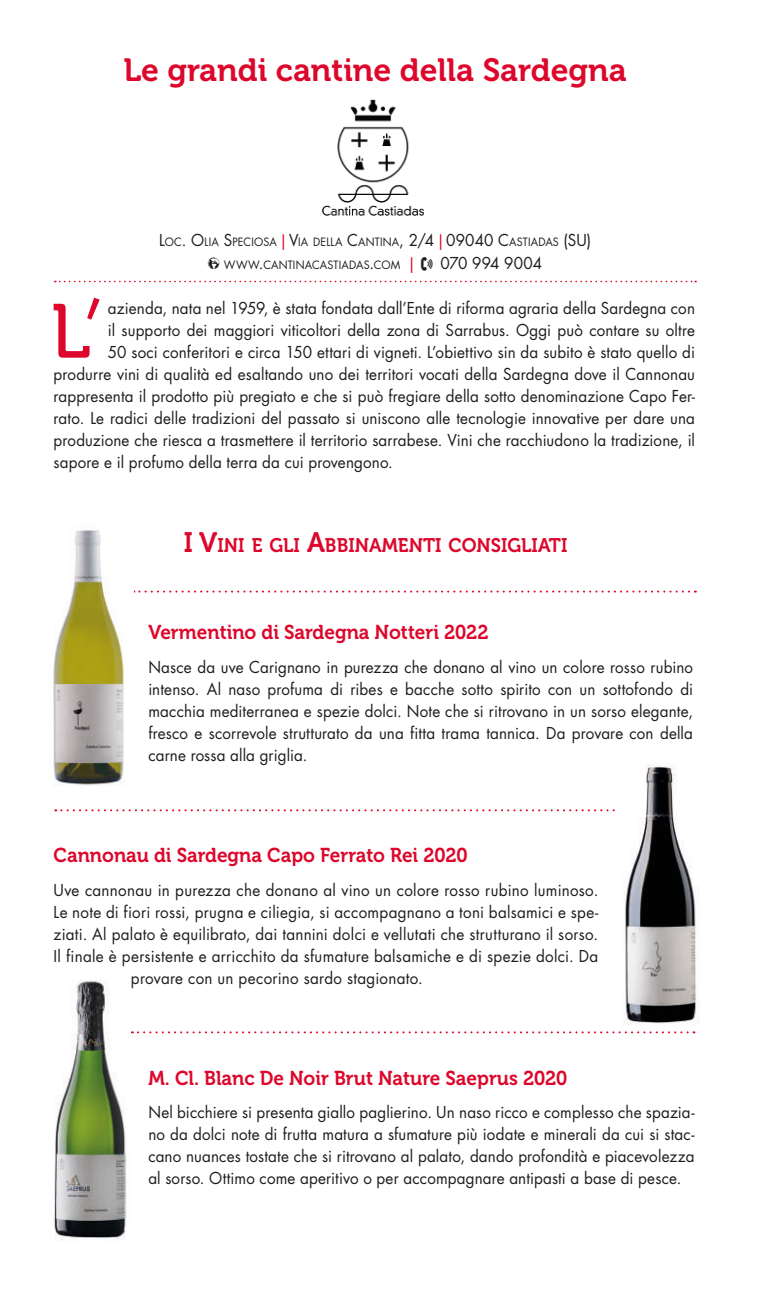
<style>
.page{position:relative;width:766px;height:1304px;background:#fff}
.page>*{position:absolute;margin:0;border:0;box-sizing:border-box;transform-origin:0 0}
.t1{font:76.4px "Museo 500";color:#dd062b;scale:.95 1}
.t2{font:32px "Museo 700";color:#dd062b}
.t3{font:20px "Museo 700";color:#dd062b;scale:.95 1}
.t4{font:19.6px "Museo 700";color:#dd062b;scale:.95 1}
.t5{font:16px/22px "Futura Std";letter-spacing:.01em;color:#1d1d1b;text-align:justify;scale:.95 1}
.t6{font:16px "Futura Std";letter-spacing:.005em;color:#1d1d1b;scale:.95 1}
.t7{font:11.2px/23.4px "Futura Std";letter-spacing:.015em;color:#1d1d1b;scale:.95 1}
.s1{font-size:16px}
.s2{font-family:"Univers LT Std";font-size:15.6px;color:#dd062b}
.s3{font-family:"GRH FONT2012";font-size:16px}
.s4{font-family:"Futura Std";font-size:78.4px}
.s5{font-size:28px}
</style>
<div class="page">
<svg style="left:134px;top:591px;width:561px;height:2px"></svg>
<svg style="left:55px;top:809px;width:560px;height:2px"></svg>
<svg style="left:132px;top:1031px;width:562px;height:2px"></svg>
<svg style="left:55px;top:281px;width:641px;height:1px"></svg>
<img style="left:321px;top:99px;width:104px;height:117px">
<img style="left:623px;top:763px;width:77px;height:262px">
<img style="left:53px;top:530px;width:71px;height:256px">
<img style="left:54px;top:980px;width:73px;height:261px">
<h2 class="t2" style="left:123px;top:53px;width:504px">Le grandi cantine della Sardegna</h2>
<p class="t7" style="left:208px;top:230px;width:405px;text-indent:-49px"><span class="s1">L</span>OC<span class="s1">. O</span>LIA <span class="s1">S</span>PECIOSA <span class="s2">|</span> <span class="s1">V</span>IA DELLA <span class="s1">C</span>ANTINA<span class="s1">, 2/4</span> <span class="s2">|</span> <span class="s1">09040 C</span>ASTIADAS <span class="s1">(SU)<br></span><span class="s3">6</span> WWW<span class="s1">.</span>CANTINACASTIADAS<span class="s1">.</span>COM <span class="s2">|</span></p>
<p class="t6" style="left:440px;top:253px;width:109px">070 994 9004</p>
<h1 class="t1" style="left:51px;top:290px;width:58px">L<span class="s4">’</span></h1>
<p class="t5" style="left:108px;top:297px;width:619px">azienda, nata nel 1959, è stata fondata dall’Ente di riforma agraria della Sardegna con</p>
<p class="t5" style="left:108px;top:319px;width:619px">il supporto dei maggiori viticoltori della zona di Sarrabus. Oggi può contare su oltre</p>
<p class="t5" style="left:108px;top:341px;width:619px">50 soci conferitori e circa 150 ettari di vigneti. L’obiettivo sin da subito è stato quello di</p>
<p class="t5" style="left:54px;top:363px;width:676px">produrre vini di qualità ed esaltando uno dei territori vocati della Sardegna dove il Cannonau</p>
<p class="t5" style="left:54px;top:385px;width:676px">rappresenta il prodotto più pregiato e che si può fregiare della sotto denominazione Capo Fer-</p>
<p class="t5" style="left:54px;top:407px;width:676px">rato. Le radici delle tradizioni del passato si uniscono alle tecnologie innovative per dare una</p>
<p class="t5" style="left:54px;top:429px;width:676px">produzione che riesca a trasmettere il territorio sarrabese. Vini che racchiudono la tradizione, il</p>
<p class="t5" style="left:54px;top:451px;width:358px">sapore e il profumo della terra da cui provengono.</p>
<p class="t4" style="left:184px;top:534px;width:405px"><span class="s5">I V</span>INI E GLI <span class="s5">A</span>BBINAMENTI CONSIGLIATI</p>
<p class="t3" style="left:148px;top:621px;width:359px">Vermentino di Sardegna Notteri 2022</p>
<p class="t5" style="left:148px;top:656px;width:574px">Nasce da uve Carignano in purezza che donano al vino un colore rosso rubino intenso. Al naso profuma di ribes e bacche sotto spirito con un sottofondo di macchia mediterranea e spezie dolci. Note che si ritrovano in un sorso elegante, fresco e scorrevole strutturato da una fitta trama tannica. Da provare con della carne rossa alla griglia.</p>
<p class="t3" style="left:54px;top:844px;width:437px">Cannonau di Sardegna Capo Ferrato Rei 2020</p>
<p class="t5" style="left:54px;top:879px;width:574px">Uve cannonau in purezza che donano al vino un colore rosso rubino luminoso.</p>
<p class="t5" style="left:54px;top:901px;width:574px">Le note di fiori rossi, prugna e ciliegia, si accompagnano a toni balsamici e spe-</p>
<p class="t5" style="left:54px;top:923px;width:574px">ziati. Al palato è equilibrato, dai tannini dolci e vellutati che strutturano il sorso.</p>
<p class="t5" style="left:54px;top:945px;width:574px">Il finale è persistente e arricchito da sfumature balsamiche e di spezie dolci. Da</p>
<p class="t5" style="left:131px;top:967px;width:309px">provare con un pecorino sardo stagionato.</p>
<p class="t3" style="left:148px;top:1067px;width:442px">M. Cl. Blanc De Noir Brut Nature Saeprus 2020</p>
<p class="t5" style="left:148px;top:1101px;width:576px">Nel bicchiere si presenta giallo paglierino. Un naso ricco e complesso che spazia&shy;no da dolci note di frutta matura a sfumature più iodate e minerali da cui si stac&shy;cano nuances tostate che si ritrovano al palato, dando profondità e piacevolezza al sorso. Ottimo come aperitivo o per accompagnare antipasti a base di pesce.</p>
</div>
